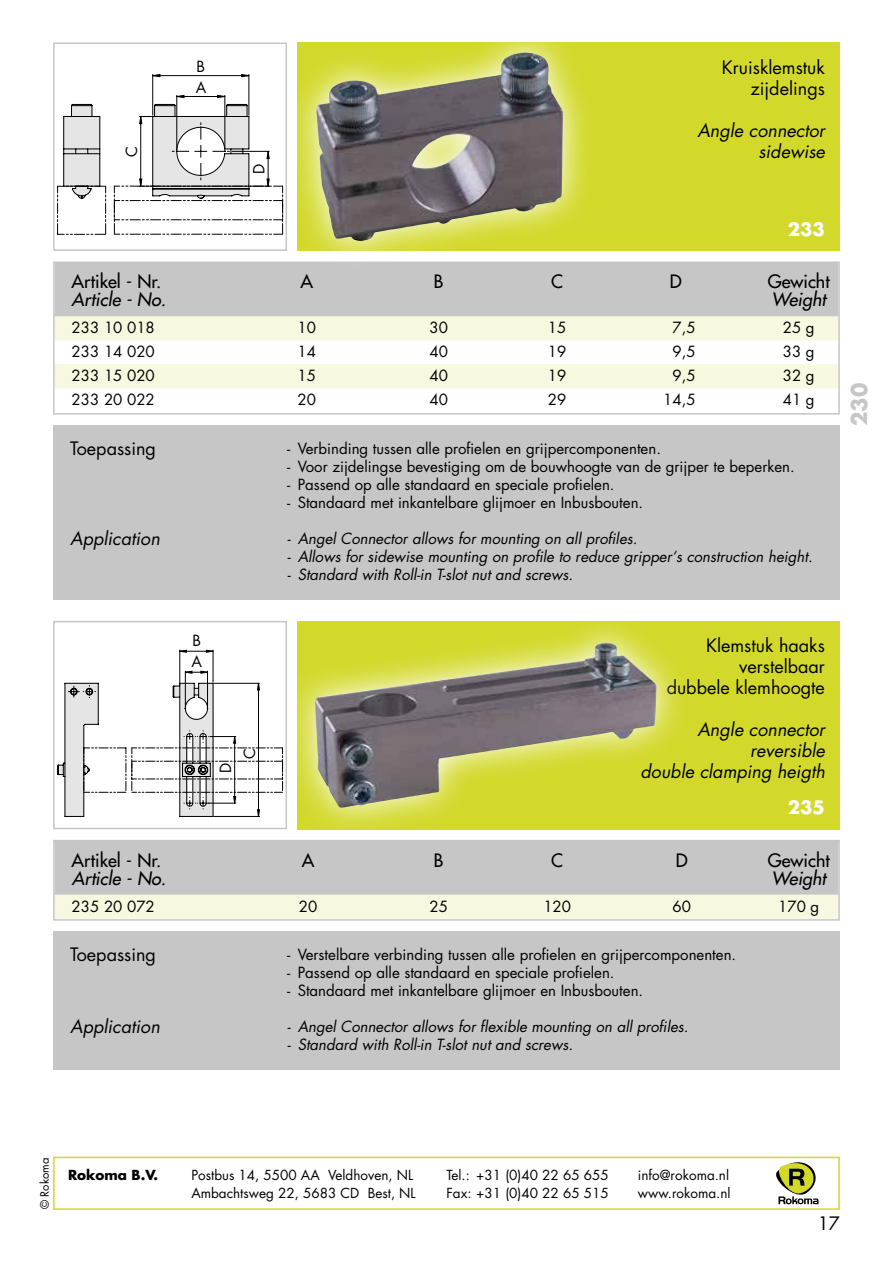
<style>
.page{position:relative;width:893px;height:1263px;background:#fff}
.page>*{position:absolute;margin:0;border:0;box-sizing:border-box;transform-origin:0 0}
.t1{font:700 21px "Futura";color:#c6c6c6}
.t2{font:italic 18px/21px "Futura";color:#000;text-align:right}
.t3{font:18px/21px "Futura";color:#000;text-align:right}
.t4{font:18px "Futura";color:#000}
.t5{font:italic 18px "Futura";color:#000}
.t6{font:700 18px "Futura";color:#fff}
.t7{font:15px "Futura";color:#000}
.t8{font:italic 15px "Futura";color:#000}
.t9{font:13.5px/18px "Futura";color:#000}
.t10{font:700 13.5px "Futura";color:#000}
.t11{font:11.25px "Futura";color:#000}
</style>
<div class="page">
<div style="left:53px;top:1157px;width:787px;height:53px;background:#fff;border:2px solid #d3d92b"></div>
<svg style="left:776px;top:1162px;width:42px;height:42px"></svg>
<div style="left:53px;top:931px;width:787px;height:138px;background:#c6c6c6"></div>
<div style="left:298px;top:621px;width:542px;height:208px;background:#d3d92b"></div>
<div style="left:53px;top:425px;width:787px;height:175px;background:#c6c6c6"></div>
<div style="left:298px;top:43px;width:542px;height:208px;background:#d3d92b"></div>
<div style="left:55px;top:841px;width:783px;height:55px;background:#c6c6c6"></div>
<div style="left:55px;top:894px;width:783px;height:24px;background:#f7f8df"></div>
<div style="left:53px;top:840px;width:787px;height:81px;border:2px solid #c6c6c6"></div>
<div style="left:55px;top:263px;width:783px;height:55px;background:#c6c6c6"></div>
<div style="left:55px;top:316px;width:783px;height:24px;background:#f7f8df"></div>
<div style="left:55px;top:364px;width:783px;height:24px;background:#f7f8df"></div>
<div style="left:53px;top:261px;width:787px;height:154px;border:2px solid #c6c6c6"></div>
<svg style="left:57px;top:650px;width:226px;height:167px"></svg>
<div style="left:53px;top:621px;width:234px;height:208px;border:2px solid #c6c6c6"></div>
<svg style="left:57px;top:74px;width:226px;height:161px"></svg>
<div style="left:53px;top:43px;width:234px;height:208px;border:2px solid #c6c6c6"></div>
<svg style="left:286px;top:42px;width:308px;height:222px"></svg>
<img style="left:316px;top:52px;width:247px;height:189px">
<svg style="left:284px;top:621px;width:404px;height:209px"></svg>
<img style="left:315px;top:642px;width:290px;height:166px">
<p class="t7" style="left:121px;top:157px;width:12px;rotate:-90deg">C</p>
<p class="t7" style="left:197px;top:56px;width:10px">B</p>
<p class="t7" style="left:196px;top:77px;width:12px">A</p>
<p class="t7" style="left:249px;top:174px;width:12px;rotate:-90deg">D</p>
<p class="t3" style="left:722px;top:56px;width:105px">Kruisklemstuk zijdelings</p>
<p class="t2" style="left:697px;top:119px;width:129px">Angle connector sidewise</p>
<p class="t6" style="left:788px;top:216px;width:39px">233</p>
<p class="t4" style="left:72px;top:270px;width:91px">Artikel - Nr.</p>
<p class="t4" style="left:300px;top:270px;width:14px">A</p>
<p class="t4" style="left:434px;top:270px;width:11px">B</p>
<p class="t4" style="left:551px;top:270px;width:13px">C</p>
<p class="t4" style="left:670px;top:270px;width:13px">D</p>
<p class="t4" style="left:768px;top:270px;width:63px">Gewicht</p>
<p class="t5" style="left:72px;top:288px;width:96px">Article - No.</p>
<p class="t5" style="left:771px;top:288px;width:56px">Weight</p>
<p class="t7" style="left:72px;top:317px;width:85px">233 10 018</p>
<p class="t7" style="left:297px;top:317px;width:20px">10</p>
<p class="t7" style="left:429px;top:317px;width:20px">30</p>
<p class="t7" style="left:548px;top:317px;width:20px">15</p>
<p class="t7" style="left:672px;top:317px;width:25px">7,5</p>
<p class="t7" style="left:783px;top:317px;width:33px">25 g</p>
<p class="t7" style="left:72px;top:341px;width:85px">233 14 020</p>
<p class="t7" style="left:297px;top:341px;width:20px">14</p>
<p class="t7" style="left:429px;top:341px;width:20px">40</p>
<p class="t7" style="left:548px;top:341px;width:20px">19</p>
<p class="t7" style="left:672px;top:341px;width:25px">9,5</p>
<p class="t7" style="left:783px;top:341px;width:33px">33 g</p>
<p class="t7" style="left:72px;top:365px;width:85px">233 15 020</p>
<p class="t7" style="left:297px;top:365px;width:20px">15</p>
<p class="t7" style="left:429px;top:365px;width:20px">40</p>
<p class="t7" style="left:548px;top:365px;width:20px">19</p>
<p class="t7" style="left:672px;top:365px;width:25px">9,5</p>
<p class="t7" style="left:783px;top:365px;width:33px">32 g</p>
<p class="t7" style="left:72px;top:389px;width:85px">233 20 022</p>
<p class="t7" style="left:297px;top:389px;width:20px">20</p>
<p class="t7" style="left:429px;top:389px;width:20px">40</p>
<p class="t7" style="left:548px;top:389px;width:20px">29</p>
<p class="t7" style="left:663px;top:389px;width:34px">14,5</p>
<p class="t7" style="left:783px;top:389px;width:33px">41 g</p>
<p class="t3" style="left:70px;top:438px;width:87px">Toepassing</p>
<p class="t2" style="left:70px;top:528px;width:91px">Application</p>
<p class="t7" style="left:287px;top:438px;width:375px">- Verbinding tussen alle profielen en grijpercomponenten.</p>
<p class="t7" style="left:287px;top:456px;width:509px">- Voor zijdelingse bevestiging om de bouwhoogte van de grijper te beperken.</p>
<p class="t7" style="left:287px;top:474px;width:329px">- Passend op alle standaard en speciale profielen.</p>
<p class="t7" style="left:287px;top:492px;width:358px">- Standaard met inkantelbare glijmoer en Inbusbouten.</p>
<p class="t8" style="left:287px;top:528px;width:352px">- Angel Connector allows for mounting on all profiles.</p>
<p class="t8" style="left:287px;top:546px;width:527px">- Allows for sidewise mounting on profile to reduce gripper‘s construction height.</p>
<p class="t8" style="left:287px;top:564px;width:287px">- Standard with Roll-in T-slot nut and screws.</p>
<h1 class="t1" style="left:845px;top:426px;width:45px;rotate:-90deg">230</h1>
<p class="t7" style="left:192px;top:631px;width:10px">B</p>
<p class="t7" style="left:192px;top:651px;width:12px">A</p>
<p class="t7" style="left:215px;top:773px;width:12px;rotate:-90deg">D</p>
<p class="t7" style="left:239px;top:759px;width:12px;rotate:-90deg">C</p>
<p class="t3" style="left:667px;top:635px;width:160px">Klemstuk haaks verstelbaar<br>dubbele klemhoogte</p>
<p class="t2" style="left:641px;top:719px;width:186px">Angle connector reversible<br>double clamping heigth</p>
<p class="t6" style="left:788px;top:795px;width:39px">235</p>
<p class="t4" style="left:72px;top:848px;width:91px">Artikel - Nr.</p>
<p class="t4" style="left:302px;top:848px;width:14px">A</p>
<p class="t4" style="left:434px;top:848px;width:11px">B</p>
<p class="t4" style="left:551px;top:848px;width:13px">C</p>
<p class="t4" style="left:676px;top:848px;width:13px">D</p>
<p class="t4" style="left:768px;top:848px;width:63px">Gewicht</p>
<p class="t5" style="left:72px;top:866px;width:96px">Article - No.</p>
<p class="t5" style="left:771px;top:866px;width:56px">Weight</p>
<p class="t7" style="left:72px;top:896px;width:85px">235 20 072</p>
<p class="t7" style="left:299px;top:896px;width:20px">20</p>
<p class="t7" style="left:429px;top:896px;width:20px">25</p>
<p class="t7" style="left:543px;top:896px;width:29px">120</p>
<p class="t7" style="left:672px;top:896px;width:20px">60</p>
<p class="t7" style="left:778px;top:896px;width:43px">170 g</p>
<p class="t3" style="left:70px;top:944px;width:87px">Toepassing</p>
<p class="t2" style="left:70px;top:1016px;width:91px">Application</p>
<p class="t7" style="left:287px;top:944px;width:451px">- Verstelbare verbinding tussen alle profielen en grijpercomponenten.</p>
<p class="t7" style="left:287px;top:962px;width:329px">- Passend op alle standaard en speciale profielen.</p>
<p class="t7" style="left:287px;top:980px;width:358px">- Standaard met inkantelbare glijmoer en Inbusbouten.</p>
<p class="t8" style="left:287px;top:1016px;width:403px">- Angel Connector allows for flexible mounting on all profiles.</p>
<p class="t8" style="left:287px;top:1034px;width:287px">- Standard with Roll-in T-slot nut and screws.</p>
<p class="t11" style="left:37px;top:1209px;width:53px;rotate:-90deg">© Rokoma</p>
<p class="t10" style="left:68px;top:1165px;width:92px">Rokoma B.V.</p>
<p class="t9" style="left:446px;top:1165px;width:164px">Tel.: +31 (0)40 22 65 655<br>Fax: +31 (0)40 22 65 515</p>
<p class="t9" style="left:638px;top:1165px;width:94px">info@rokoma.nl www.rokoma.nl</p>
<p class="t9" style="left:191px;top:1165px;width:226px">Postbus 14, 5500 AA Veldhoven, NL<br>Ambachtsweg 22, 5683 CD Best, NL</p>
<p class="t3" style="left:818px;top:1213px;width:24px">17</p>
</div>
